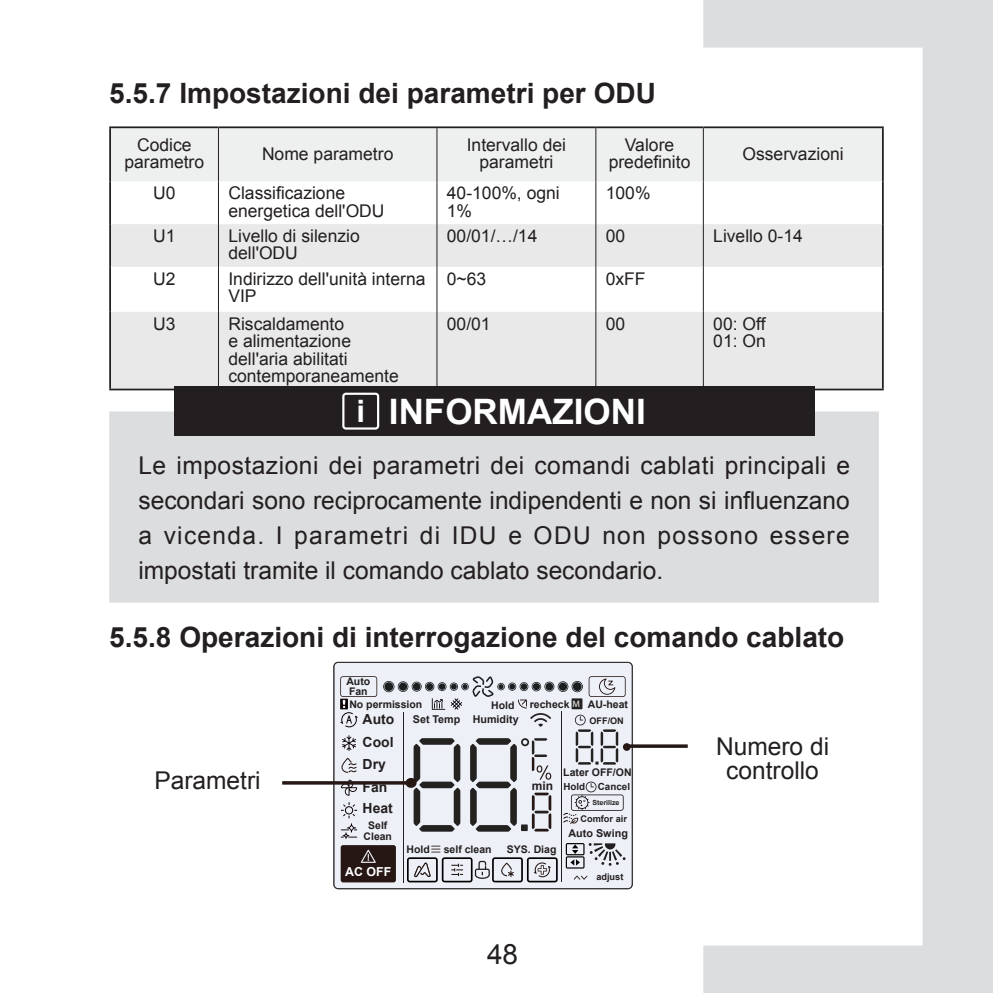
<style>
.page{position:relative;width:993px;height:993px;background:#fff}
.page>*{position:absolute;margin:0;border:0;box-sizing:border-box;transform-origin:0 0}
.t1{font:700 35px "Arial";color:#fff}
.T1-2{font:700 28px "Arial";color:#231f20}
.t2{font:28px "Arial";color:#231f20}
.t3{font:24.5px/35px "Arial";color:#231f20;text-align:justify}
.t4{font:17.5px/17.5px "Arial";color:#231f20}
.t5{font:700 14px "Arial";color:#231f20}
.t6{font:700 12.25px "Arial";color:#fff}
.t7{font:700 11.9px "Arial";color:#231f20}
.t8{font:700 10.85px "Arial";color:#231f20}
.t9{font:700 10.5px/10.5px "Arial";color:#231f20}
.t10{font:700 9.8px "Arial";color:#231f20}
.t11{font:700 9.1px "Arial";color:#231f20}
.t12{font:700 7px "Arial";color:#231f20}
.s1{font-size:30.8px}
.s2{font-family:"Myriad Pro";font-weight:400;font-size:9.45px;color:#fff}
</style>
<div class="page">
<svg style="left:703px;top:0;width:289px;height:992px"></svg>
<div style="left:111px;top:128px;width:770px;height:53px;background:#eeefef"></div>
<div style="left:111px;top:224px;width:770px;height:43px;background:#e9e9e9"></div>
<div style="left:111px;top:311px;width:770px;height:77px;background:#e9e9e9"></div>
<hr style="left:109px;top:126px;width:109px;height:2px;background:#231f20">
<hr style="left:109px;top:128px;width:2px;height:53px;background:#231f20">
<hr style="left:218px;top:126px;width:219px;height:2px;background:#231f20">
<hr style="left:437px;top:126px;width:158px;height:2px;background:#231f20">
<hr style="left:595px;top:126px;width:108px;height:2px;background:#231f20">
<hr style="left:703px;top:126px;width:180px;height:2px;background:#231f20">
<hr style="left:881px;top:128px;width:2px;height:53px;background:#231f20">
<hr style="left:109px;top:181px;width:2px;height:43px;background:#231f20">
<hr style="left:881px;top:181px;width:2px;height:43px;background:#231f20">
<hr style="left:109px;top:224px;width:2px;height:43px;background:#231f20">
<hr style="left:881px;top:224px;width:2px;height:43px;background:#231f20">
<hr style="left:109px;top:267px;width:2px;height:44px;background:#231f20">
<hr style="left:881px;top:267px;width:2px;height:44px;background:#231f20">
<hr style="left:109px;top:311px;width:2px;height:77px;background:#231f20">
<hr style="left:881px;top:311px;width:2px;height:77px;background:#231f20">
<hr style="left:218px;top:128px;width:1px;height:53px;background:#231f20">
<hr style="left:436px;top:128px;width:1px;height:53px;background:#231f20">
<hr style="left:595px;top:128px;width:1px;height:53px;background:#231f20">
<hr style="left:702px;top:128px;width:1px;height:53px;background:#231f20">
<hr style="left:218px;top:181px;width:1px;height:43px;background:#231f20">
<hr style="left:436px;top:181px;width:1px;height:43px;background:#231f20">
<hr style="left:595px;top:181px;width:1px;height:43px;background:#231f20">
<hr style="left:702px;top:181px;width:1px;height:43px;background:#231f20">
<hr style="left:218px;top:224px;width:1px;height:43px;background:#231f20">
<hr style="left:436px;top:224px;width:1px;height:43px;background:#231f20">
<hr style="left:595px;top:224px;width:1px;height:43px;background:#231f20">
<hr style="left:702px;top:224px;width:1px;height:43px;background:#231f20">
<hr style="left:218px;top:267px;width:1px;height:44px;background:#231f20">
<hr style="left:436px;top:267px;width:1px;height:44px;background:#231f20">
<hr style="left:595px;top:267px;width:1px;height:44px;background:#231f20">
<hr style="left:702px;top:267px;width:1px;height:44px;background:#231f20">
<hr style="left:218px;top:311px;width:1px;height:77px;background:#231f20">
<hr style="left:436px;top:311px;width:1px;height:77px;background:#231f20">
<hr style="left:595px;top:311px;width:1px;height:77px;background:#231f20">
<hr style="left:702px;top:311px;width:1px;height:77px;background:#231f20">
<hr style="left:109px;top:388px;width:109px;height:2px;background:#231f20">
<hr style="left:703px;top:388px;width:180px;height:2px;background:#231f20">
<div style="left:109px;top:411px;width:769px;height:191px;background:#dcdddf"></div>
<div style="left:174px;top:386px;width:640px;height:50px;background:#231f20"></div>
<div style="left:342px;top:392px;width:37px;height:37px;border:2px solid #fff;border-radius:3px"></div>
<svg style="left:333px;top:661px;width:299px;height:227px;background:#cbcdd3"></svg>
<svg style="left:282px;top:780px;width:123px;height:4px"></svg>
<div style="left:405px;top:777px;width:11px;height:10px;background:#241714;border-radius:50%"></div>
<hr style="left:627px;top:744px;width:60px;height:3px;background:#241714">
<svg style="left:622px;top:742px;width:8px;height:8px"></svg>
<p class="T1-2" style="left:109px;top:75px;width:548px">5.5.7 Impostazioni dei parametri per ODU</p>
<p class="t4" style="left:124px;top:136px;width:81px;text-align:center">Codice parametro</p>
<p class="t4" style="left:262px;top:145px;width:133px">Nome parametro</p>
<p class="t4" style="left:466px;top:136px;width:101px;text-align:center">Intervallo dei parametri</p>
<p class="t4" style="left:608px;top:136px;width:83px;text-align:center">Valore predefinito</p>
<p class="t4" style="left:742px;top:145px;width:103px">Osservazioni</p>
<p class="t4" style="left:153px;top:184px;width:24px">U0</p>
<p class="t4" style="left:228px;top:184px;width:158px">Classificazione energetica dell'ODU</p>
<p class="t4" style="left:446px;top:184px;width:114px">40-100%, ogni<br>1%</p>
<p class="t4" style="left:605px;top:184px;width:46px">100%</p>
<p class="t4" style="left:153px;top:227px;width:24px">U1</p>
<p class="t4" style="left:228px;top:227px;width:133px">Livello di silenzio dell'ODU</p>
<p class="t4" style="left:446px;top:227px;width:92px">00/01/…/14</p>
<p class="t4" style="left:605px;top:227px;width:21px">00</p>
<p class="t4" style="left:713px;top:227px;width:91px">Livello 0-14</p>
<p class="t4" style="left:153px;top:270px;width:24px">U2</p>
<p class="t4" style="left:228px;top:270px;width:198px">Indirizzo dell'unità interna<br>VIP</p>
<p class="t4" style="left:446px;top:270px;width:41px">0~63</p>
<p class="t4" style="left:605px;top:270px;width:41px">0xFF</p>
<p class="t4" style="left:153px;top:314px;width:24px">U3</p>
<p class="t4" style="left:228px;top:314px;width:172px">Riscaldamento<br>e alimentazione dell'aria abilitati contemporaneamente</p>
<p class="t4" style="left:446px;top:314px;width:45px">00/01</p>
<p class="t4" style="left:605px;top:314px;width:21px">00</p>
<p class="t4" style="left:713px;top:314px;width:54px">00: Off</p>
<p class="t4" style="left:713px;top:332px;width:54px">01: On</p>
<p class="t1" style="left:356px;top:388px;width:291px"><span class="s1">i</span> INFORMAZIONI</p>
<p class="t3" style="left:138px;top:448px;width:712px">Le impostazioni dei parametri dei comandi cablati principali e secondari sono reciprocamente indipendenti e non si influenzano a vicenda. I parametri di IDU e ODU non possono essere impostati tramite il comando cablato secondario.</p>
<p class="T1-2" style="left:109px;top:618px;width:736px">5.5.8 Operazioni di interrogazione del comando cablato</p>
<p class="t9" style="left:346px;top:676px;width:25px">Auto<br>Fan</p>
<p class="t9" style="left:349px;top:699px;width:74px">No permission</p>
<p class="t9" style="left:491px;top:699px;width:25px">Hold</p>
<p class="t9" style="left:529px;top:699px;width:51px">recheck <span class="s2">M</span></p>
<p class="t9" style="left:587px;top:699px;width:42px">AU-heat</p>
<p class="t11" style="left:589px;top:714px;width:36px">OFF/ON</p>
<p class="t5" style="left:362px;top:709px;width:33px">Auto</p>
<p class="t5" style="left:362px;top:732px;width:32px">Cool</p>
<p class="t5" style="left:362px;top:754px;width:25px">Dry</p>
<p class="t5" style="left:362px;top:777px;width:26px">Fan</p>
<p class="t5" style="left:362px;top:798px;width:32px">Heat</p>
<p class="t9" style="left:363px;top:820px;width:30px;text-align:center">Self<br>Clean</p>
<p class="t6" style="left:345px;top:863px;width:48px">AC OFF</p>
<p class="t8" style="left:412px;top:711px;width:49px">Set Temp</p>
<p class="t8" style="left:472px;top:711px;width:47px">Humidity</p>
<p class="t3" style="left:715px;top:734px;width:114px;line-height:23.4px;text-align:center">Numero di controllo</p>
<p class="t9" style="left:563px;top:767px;width:70px">Later OFF/ON</p>
<p class="t10" style="left:563px;top:780px;width:23px">Hold</p>
<p class="t10" style="left:597px;top:780px;width:34px">Cancel</p>
<p class="t11" style="left:580px;top:812px;width:48px">Comfor air</p>
<p class="t3" style="left:154px;top:762px;width:108px">Parametri</p>
<p class="t7" style="left:531px;top:777px;width:23px">min</p>
<p class="t12" style="left:592px;top:797px;width:28px">Sterilize</p>
<p class="t8" style="left:568px;top:825px;width:61px">Auto Swing</p>
<p class="t9" style="left:406px;top:844px;width:25px">Hold</p>
<p class="t9" style="left:443px;top:844px;width:49px">self clean</p>
<p class="t9" style="left:506px;top:844px;width:51px">SYS. Diag</p>
<p class="t11" style="left:596px;top:869px;width:29px">adjust</p>
<h2 class="t2" style="left:487px;top:935px;width:33px">48</h2>
</div>
